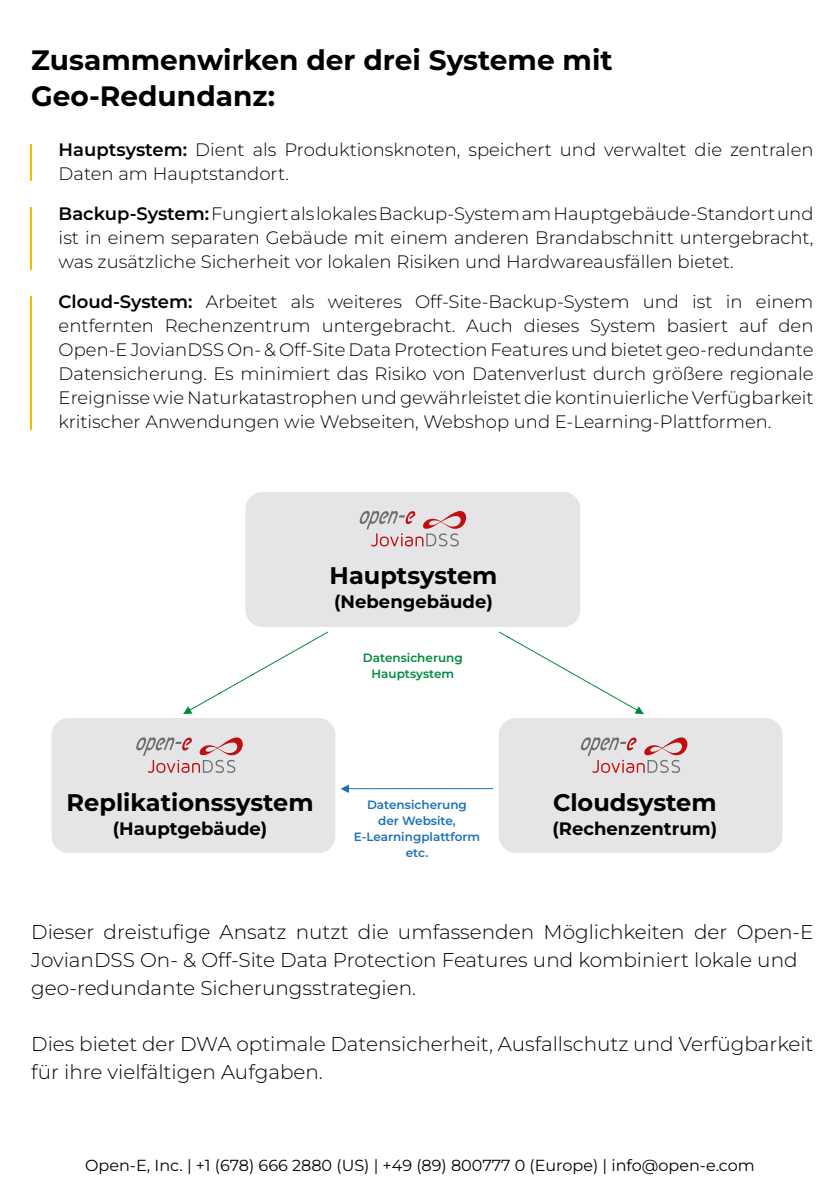
<style>
.page{position:relative;width:840px;height:1191px;background:#fff}
.page>*{position:absolute;margin:0;border:0;box-sizing:border-box;transform-origin:0 0}
.t1{font:700 28px/36px "Montserrat";color:#000}
.t2{font:700 24px "Montserrat";color:#000}
.t3{font:300 20px/28px "Montserrat";color:#000}
.t4{font:300 18px/24px "Montserrat";color:#000;text-align:justify}
.t5{font:700 18px "Montserrat";color:#000}
.t6{font:16px "Montserrat";color:#000}
.t7{font:600 12px/16px "Montserrat";color:#1d71b8;text-align:center}
.t8{font:600 12px/16px "Montserrat";color:#008b3b;text-align:center}
.s1{font-weight:600}
</style>
<div class="page">
<hr style="left:30px;top:145px;width:1px;height:36px;background:#f9b900">
<hr style="left:30px;top:207px;width:1px;height:62px;background:#f9b900">
<hr style="left:30px;top:296px;width:1px;height:133px;background:#f9b900">
<div style="left:245px;top:492px;width:335px;height:135px;background:#e5e5e7;border-radius:17px"></div>
<div style="left:51px;top:718px;width:284px;height:135px;background:#e5e5e7;border-radius:17px"></div>
<div style="left:498px;top:718px;width:284px;height:135px;background:#e5e5e7;border-radius:17px"></div>
<svg style="left:359px;top:511px;width:107px;height:35px"></svg>
<svg style="left:136px;top:737px;width:106px;height:36px"></svg>
<svg style="left:580px;top:737px;width:107px;height:36px"></svg>
<svg style="left:183px;top:631px;width:146px;height:83px"></svg>
<hr style="left:348px;top:788px;width:145px;height:1px;background:#1d71b8">
<svg style="left:340px;top:784px;width:9px;height:9px"></svg>
<svg style="left:498px;top:631px;width:145px;height:83px"></svg>
<h1 class="t1" style="left:31px;top:43px;width:582px">Zusammenwirken der drei Systeme mit<br>Geo-Redundanz:</h1>
<p class="t4" style="left:59px;top:139px;width:756px"><span class="s1">Hauptsystem:</span> Dient als Produktionsknoten, speichert und verwaltet die zentralen<br>Daten am Hauptstandort.</p>
<p class="t4" style="left:59px;top:203px;width:756px"><span class="s1">Backup-System:</span> Fungiert als lokales Backup-System am Hauptgebäude-Standort und ist in einem separaten Gebäude mit einem anderen Brandabschnitt untergebracht, was zusätzliche Sicherheit vor lokalen Risiken und Hardwareausfällen bietet.</p>
<p class="t4" style="left:59px;top:291px;width:756px"><span class="s1">Cloud-System:</span> Arbeitet als weiteres Off-Site-Backup-System und ist in einem entfernten Rechenzentrum untergebracht. Auch dieses System basiert auf den Open-E JovianDSS On- &amp; Off-Site Data Protection Features und bietet geo-redundante Datensicherung. Es minimiert das Risiko von Datenverlust durch größere regionale Ereignisse wie Naturkatastrophen und gewährleistet die kontinuierliche Verfügbarkeit kritischer Anwendungen wie Webseiten, Webshop und E-Learning-Plattformen.</p>
<h2 class="t2" style="left:329px;top:558px;width:169px">Hauptsystem</h2>
<p class="t5" style="left:334px;top:589px;width:160px">(Nebengebäude)</p>
<p class="t8" style="left:363px;top:650px;width:101px">Datensicherung<br>Hauptsystem</p>
<h2 class="t2" style="left:67px;top:785px;width:248px">Replikationssystem</h2>
<p class="t5" style="left:113px;top:815px;width:156px">(Hauptgebäude)</p>
<p class="t7" style="left:354px;top:797px;width:128px">Datensicherung<br>der Website,<br>E-Learningplattform etc.</p>
<h2 class="t2" style="left:552px;top:785px;width:165px">Cloudsystem</h2>
<p class="t5" style="left:552px;top:815px;width:166px">(Rechenzentrum)</p>
<p class="t3" style="left:31px;top:919px;width:783px">Dieser dreistufige Ansatz nutzt die umfassenden Möglichkeiten der Open-E<br>JovianDSS On- &amp; Off-Site Data Protection Features und kombiniert lokale und geo-redundante Sicherungsstrategien.</p>
<p class="t3" style="left:31px;top:1031px;width:783px">Dies bietet der DWA optimale Datensicherheit, Ausfallschutz und Verfügbarkeit für ihre vielfältigen Aufgaben.</p>
<p class="t6" style="left:85px;top:1154px;width:671px">Open-E, Inc. | +1 (678) 666 2880 (US) | +49 (89) 800777 0 (Europe) | info@open-e.com</p>
</div>
